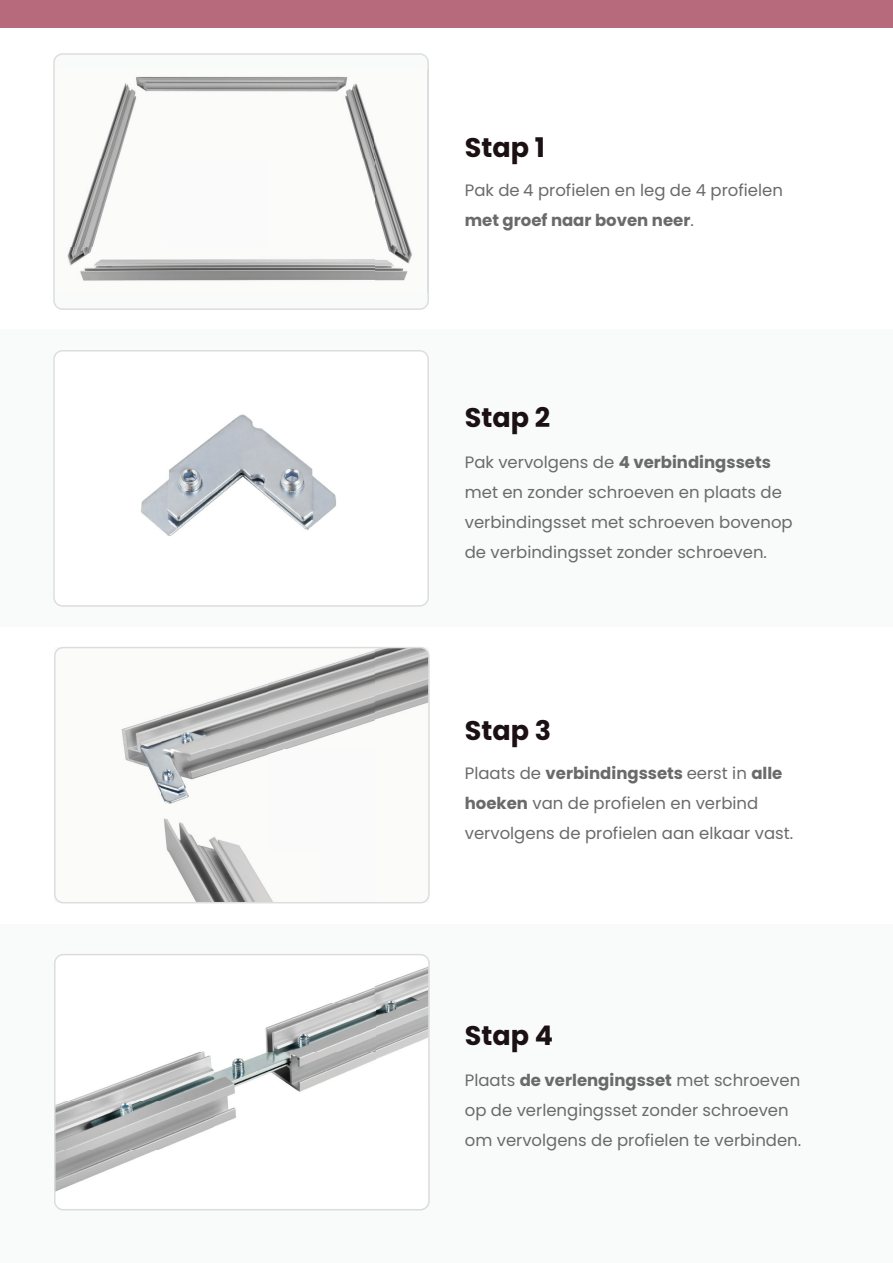
<style>
.page{position:relative;width:893px;height:1263px;background:#fff}
.page>*{position:absolute;margin:0;border:0;box-sizing:border-box;transform-origin:0 0}
.t1{font:700 27px "Poppins";color:#1b1013}
.t2{font:700 27px "Poppins";color:#1b1012}
.t3{font:16.5px/30px "Poppins";color:#696a69}
.s1{font-weight:700}
</style>
<div class="page">
<div style="left:0;top:330px;width:893px;height:297px;background:#f9fafa"></div>
<div style="left:0;top:925px;width:893px;height:338px;background:#f9fafa"></div>
<div style="left:54px;top:954px;width:374px;height:255px;background:#fff;border-radius:9px"></div>
<svg style="left:53px;top:350px;width:376px;height:257px"></svg>
<img style="left:138px;top:411px;width:206px;height:135px">
<svg style="left:53px;top:53px;width:376px;height:257px"></svg>
<div style="left:0;top:0;width:893px;height:28px;background:#b66a7b"></div>
<img style="left:56px;top:71px;width:373px;height:221px">
<img style="left:55px;top:647px;width:372px;height:256px">
<div style="left:54px;top:647px;width:376px;height:256px;border:2px solid #ddd;border-radius:9px"></div>
<img style="left:57px;top:957px;width:370px;height:234px">
<div style="left:54px;top:954px;width:376px;height:256px;border:2px solid #dcdcdb;border-radius:9px"></div>
<h1 class="t2" style="left:465px;top:132px;width:82px">Stap 1</h1>
<p class="t3" style="left:465px;top:175px;width:320px">Pak de 4 profielen en leg de 4 profielen <span class="s1">met groef naar boven neer</span>.</p>
<h1 class="t1" style="left:465px;top:402px;width:87px">Stap 2</h1>
<p class="t3" style="left:465px;top:447px;width:329px">Pak vervolgens de <span class="s1">4 verbindingssets </span>met en zonder schroeven en plaats de verbindingsset met schroeven bovenop de verbindingsset zonder schroeven.</p>
<h1 class="t1" style="left:465px;top:714px;width:88px">Stap 3</h1>
<p class="t3" style="left:465px;top:758px;width:330px">Plaats de <span class="s1">verbindingssets</span> eerst in <span class="s1">alle hoeken</span> van de profielen en verbind vervolgens de profielen aan elkaar vast.</p>
<h1 class="t1" style="left:465px;top:1020px;width:90px">Stap 4</h1>
<p class="t3" style="left:465px;top:1065px;width:338px">Plaats <span class="s1">de verlengingsset</span> met schroeven op de verlengingsset zonder schroeven om vervolgens de profielen te verbinden.</p>
</div>
